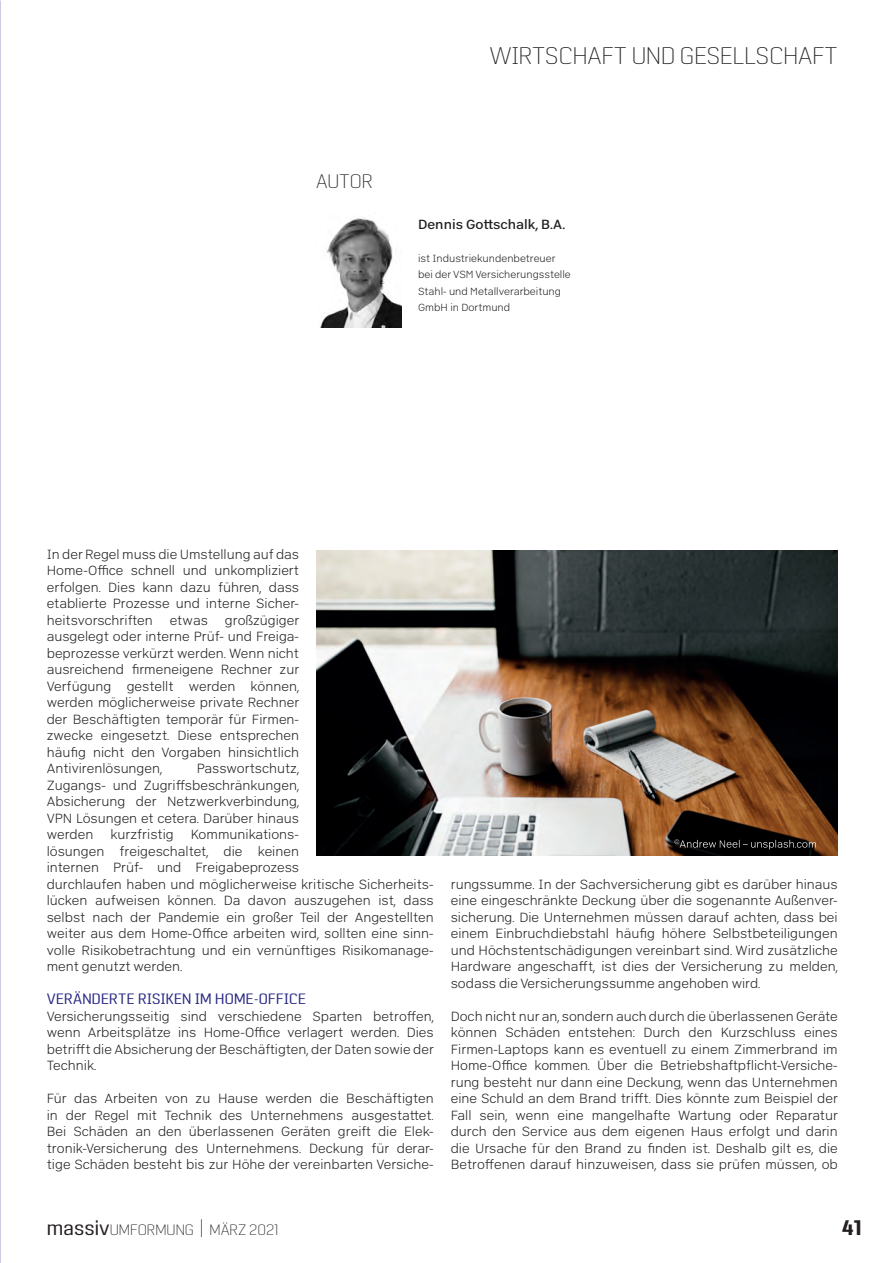
<style>
.page{position:relative;width:893px;height:1263px;background:#fff}
.page>*{position:absolute;margin:0;border:0;box-sizing:border-box;transform-origin:0 0}
.Kapitelüberschrift_r{font:200 24px "Pancetta Pro";color:#231f20}
.t1{font:700 21px "Pancetta Pro";color:#231f20}
.Kapitelüberschrift_l{font:200 19.5px "Pancetta Pro";letter-spacing:-.005em;color:#231f20}
.Subüberschrift_Langb{font:15px "Pancetta Pro";letter-spacing:.02em;color:#2a2a86}
.t2{font:200 15px "Pancetta Pro";color:#231f20}
.Fließtext{font:13.5px/16.5px "Abitare Sans 100 wt";color:#231f20;text-align:justify}
.t3{font:13.5px "Abitare Sans 400 wt";color:#231f20}
.t4{font:10.5px/16.5px "Abitare Sans 100 wt";color:#231f20}
.s1{font-weight:400;font-size:21px}
.s2{font-size:21px}
</style>
<div class="page">
<img style="left:320px;top:217px;width:81px;height:111px">
<img style="left:316px;top:551px;width:522px;height:305px">
<svg style="left:674px;top:839px;width:142px;height:10px"></svg>
<p class="Kapitelüberschrift_l" style="left:316px;top:170px;width:58px">AUTOR</p>
<p class="Kapitelüberschrift_r" style="left:489px;top:42px;width:350px">WIRTSCHAFT UND GESELLSCHAFT</p>
<p class="t3" style="left:418px;top:216px;width:149px">Dennis Gottschalk, B.A.</p>
<p class="t4" style="left:418px;top:250px;width:139px">ist Industriekundenbetreuer</p>
<p class="t4" style="left:418px;top:266px;width:154px">bei der VSM Versicherungsstelle<br>Stahl- und Metallverarbeitung<br>GmbH in Dortmund</p>
<p class="Fließtext" style="left:47px;top:546px;width:254px">In der Regel muss die Umstellung auf das Home-Office schnell und unkompliziert erfolgen. Dies kann dazu führen, dass etablierte Prozesse und interne Sicher&shy;heitsvorschriften etwas</p>
<p class="Fließtext" style="left:47px;top:612px;width:254px;text-indent:178px">großzügiger ausgelegt oder interne Prüf- und Freiga&shy;beprozesse verkürzt werden. Wenn nicht ausreichend firmeneigene Rechner zur Verfügung gestellt werden können, werden möglicherweise private Rechner der Beschäf-tigten temporär für Firmen&shy;zwecke eingesetzt. Diese entsprechen häufig nicht den Vorgaben hinsichtlich Antivirenlösungen,</p>
<p class="Fließtext" style="left:47px;top:760px;width:254px;text-indent:150px">Passwortschutz, Zugangs- und Zugriffsbeschränkungen, Absicherung der Netzwerkverbindung, VPN Lösungen et cetera. Darüber hinaus werden</p>
<p class="Fließtext" style="left:47px;top:826px;width:388px;text-align:left;text-indent:144px">Kommunikations-<br>lösungen freigeschaltet, die keinen<br>internen Prüf- und Freigabeprozess<br>durchlaufen haben und möglicherweise kritische Sicherheits&shy;lücken aufweisen können. Da davon auszugehen ist, dass selbst nach der Pandemie ein großer Teil der Angestellten weiter aus dem Home-Office arbeiten wird, sollten eine sinn&shy;volle Risikobetrachtung und ein vernünf-tiges Risikomanage&shy;ment genutzt werden.</p>
<p class="Subüberschrift_Langb" style="left:47px;top:991px;width:261px">VERÄNDERTE RISIKEN IM HOME-OFFICE</p>
<p class="Fließtext" style="left:47px;top:1008px;width:389px">Versicherungsseitig sind verschiedene Sparten betroffen, wenn Arbeitsplätze ins Home-Office verlagert werden. Dies betrifft die Absicherung der Beschäf-tigten, der Daten sowie der Technik.</p>
<p class="Fließtext" style="left:47px;top:1090px;width:388px">Für das Arbeiten von zu Hause werden die Beschäf-tigten in der Regel mit Technik des Unternehmens ausgestattet.<br>Bei Schäden an den überlassenen Geräten greift die Elek&shy;tronik-Versicherung des Unternehmens. Deckung für derar&shy;tige Schäden besteht bis zur Höhe der vereinbarten Versiche-</p>
<p class="Fließtext" style="left:111px;top:826px;width:65px">kurzfristig</p>
<p class="Fließtext" style="left:451px;top:876px;width:389px">rungssumme. In der Sachversicherung gibt es darüber hinaus eine eingeschränkte Deckung über die sogenannte Außenver&shy;sicherung. Die Unternehmen müssen darauf achten, dass bei einem Einbruchdiebstahl häufig höhere Selbstbeteiligungen und Höchstentschädigungen vereinbart sind. Wird zusätzliche Hardware angeschafft, ist dies der Versicherung zu melden, sodass die Versicherungssumme angehoben wird.</p>
<p class="Fließtext" style="left:451px;top:1008px;width:389px">Doch nicht nur an, sondern auch durch die überlassenen Geräte können Schäden entstehen: Durch den Kurzschluss eines Firmen-Laptops kann es eventuell zu einem Zimmerbrand im Home-Office kommen. Über die Betriebshaftpflicht-Versiche&shy;rung besteht nur dann eine Deckung, wenn das Unternehmen eine Schuld an dem Brand trifft. Dies könnte zum Beispiel der Fall sein, wenn eine mangelhafte Wartung oder Reparatur durch den Service aus dem eigenen Haus erfolgt und darin die Ursache für den Brand zu finden ist. Deshalb gilt es, die Betrof-fenen darauf hinzuweisen, dass sie prüfen müssen, ob</p>
<p class="t2" style="left:47px;top:1222px;width:234px"><span class="s1">massiv</span>UMFORMUNG <span class="s2">|</span> MÄRZ 2021</p>
<h2 class="t1" style="left:842px;top:1216px;width:22px">41</h2>
</div>
